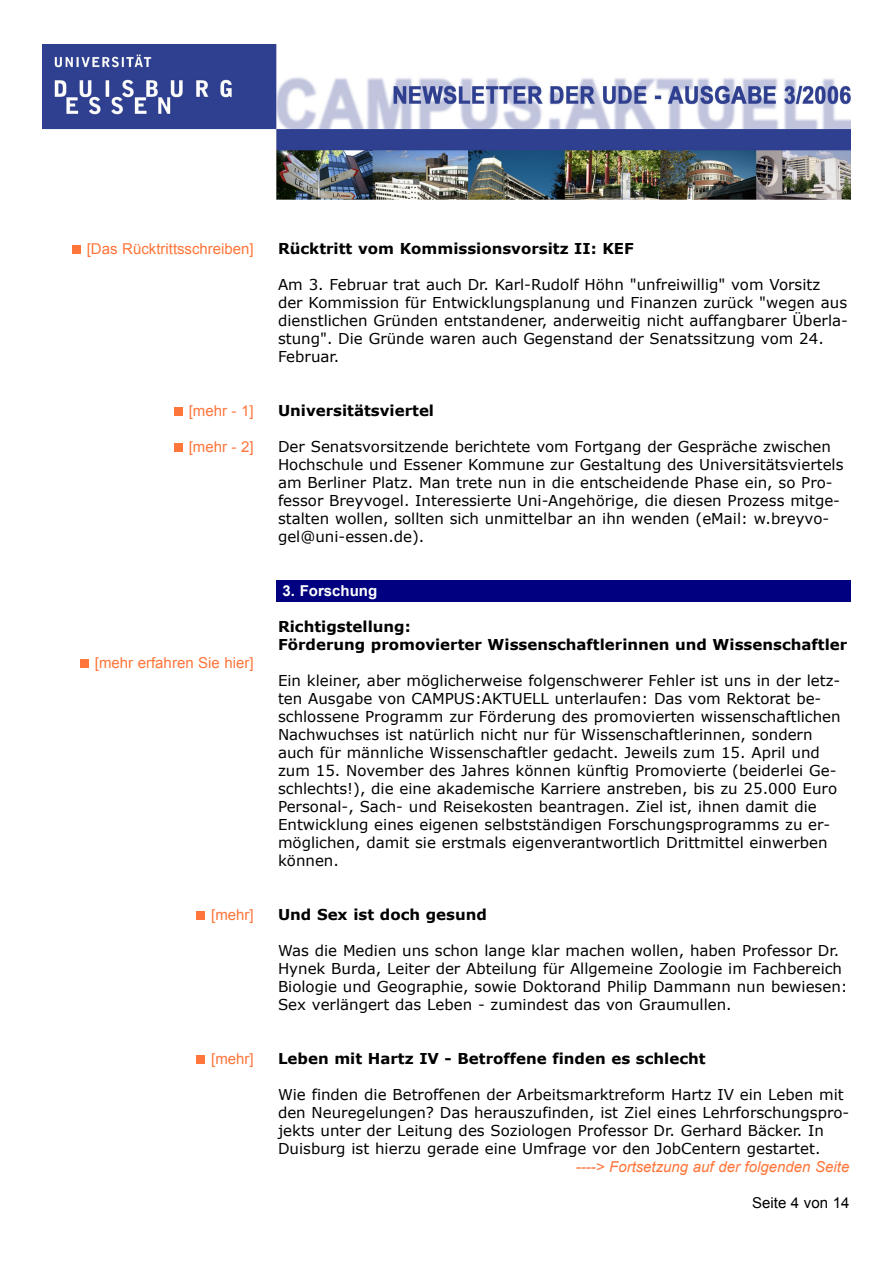
<style>
.page{position:relative;width:893px;height:1263px;background:#fff}
.page>*{position:absolute;margin:0;border:0;box-sizing:border-box;transform-origin:0 0}
.t1{font:15px/18px "Verdana";color:#000}
.t2{font:700 15px/18px "Verdana";color:#000}
.t3{font:15px "Arial";color:#ff753a}
.t4{font:italic 15px "Arial";color:#ff753a}
.t5{font:15px "Arial";color:#000}
.t6{font:700 15px "Arial";color:#fff}
</style>
<div class="page">
<img style="left:43px;top:44px;width:807px;height:156px">
<div style="left:197px;top:1055px;width:8px;height:9px;background:#ff753a"></div>
<div style="left:197px;top:911px;width:8px;height:9px;background:#ff753a"></div>
<div style="left:80px;top:659px;width:9px;height:9px;background:#ff753a"></div>
<div style="left:174px;top:443px;width:9px;height:9px;background:#ff753a"></div>
<div style="left:174px;top:407px;width:9px;height:9px;background:#ff753a"></div>
<div style="left:72px;top:245px;width:9px;height:9px;background:#ff753a"></div>
<div style="left:276px;top:580px;width:574px;height:22px;background:#000080"></div>
<p class="t3" style="left:87px;top:240px;width:168px">[Das Rücktrittsschreiben]</p>
<p class="t3" style="left:189px;top:402px;width:67px">[mehr - 1]</p>
<p class="t3" style="left:189px;top:438px;width:67px">[mehr - 2]</p>
<p class="t3" style="left:95px;top:654px;width:160px">[mehr erfahren Sie hier]</p>
<p class="t3" style="left:211px;top:906px;width:44px">[mehr]</p>
<p class="t3" style="left:211px;top:1050px;width:44px">[mehr]</p>
<p class="t2" style="left:278px;top:239px;width:357px">Rücktritt vom Kommissionsvorsitz II: KEF</p>
<p class="t1" style="left:278px;top:275px;width:571px">Am 3. Februar trat auch Dr. Karl-Rudolf Höhn "unfreiwillig" vom Vorsitz der Kommission für Entwicklungsplanung und Finanzen zurück "wegen aus dienstlichen Gründen entstandener, anderweitig nicht auffangbarer Überla&shy;stung". Die Gründe waren auch Gegenstand der Senatssitzung vom 24.<br>Februar.</p>
<p class="t2" style="left:278px;top:401px;width:158px">Universitätsviertel</p>
<p class="t1" style="left:278px;top:437px;width:567px">Der Senatsvorsitzende berichtete vom Fortgang der Gespräche zwischen Hochschule und Essener Kommune zur Gestaltung des Universitätsviertels am Berliner Platz. Man trete nun in die entscheidende Phase ein, so Pro&shy;fessor Breyvogel. Interessierte Uni-Angehörige, die diesen Prozess mitge&shy;stalten wollen, sollten sich unmittelbar an ihn wenden (eMail: w.breyvo&shy;gel@uni-essen.de).</p>
<p class="t6" style="left:282px;top:582px;width:96px">3. Forschung</p>
<p class="t2" style="left:278px;top:617px;width:570px">Richtigstellung:<br>Förderung promovierter Wissenschaftlerinnen und Wissenschaftler</p>
<p class="t1" style="left:278px;top:671px;width:564px">Ein kleiner, aber möglicherweise folgenschwerer Fehler ist uns in der letz&shy;ten Ausgabe von CAMPUS:AKTUELL unterlaufen: Das vom Rektorat be&shy;schlossene Programm zur Förderung des promovierten wissenschaftlichen Nachwuchses ist natürlich nicht nur für Wissenschaftlerinnen, sondern auch für männliche Wissenschaftler gedacht. Jeweils zum 15. April und zum 15. November des Jahres können künftig Promovierte (beiderlei Ge&shy;schlechts!), die eine akademische Karriere anstreben, bis zu 25.000 Euro Personal-, Sach- und Reisekosten beantragen. Ziel ist, ihnen damit die Entwicklung eines eigenen selbstständigen Forschungsprogramms zu er&shy;möglichen, damit sie erstmals eigenverantwortlich Drittmittel einwerben können.</p>
<p class="t2" style="left:278px;top:905px;width:210px">Und Sex ist doch gesund</p>
<p class="t1" style="left:278px;top:941px;width:571px">Was die Medien uns schon lange klar machen wollen, haben Professor Dr.<br>Hynek Burda, Leiter der Abteilung für Allgemeine Zoologie im Fachbereich Biologie und Geographie, sowie Doktorand Philip Dammann nun bewiesen:<br>Sex verlängert das Leben - zumindest das von Graumullen.</p>
<p class="t2" style="left:278px;top:1049px;width:429px">Leben mit Hartz IV - Betroffene finden es schlecht</p>
<p class="t1" style="left:278px;top:1085px;width:573px">Wie finden die Betroffenen der Arbeitsmarktreform Hartz IV ein Leben mit den Neuregelungen? Das herauszufinden, ist Ziel eines Lehrforschungspro&shy;jekts unter der Leitung des Soziologen Professor Dr. Gerhard Bäcker. In Duisburg ist hierzu gerade eine Umfrage vor den JobCentern gestartet.</p>
<p class="t4" style="left:576px;top:1158px;width:275px">----&gt; Fortsetzung auf der folgenden Seite</p>
<p class="t5" style="left:752px;top:1194px;width:99px">Seite 4 von 14</p>
</div>
